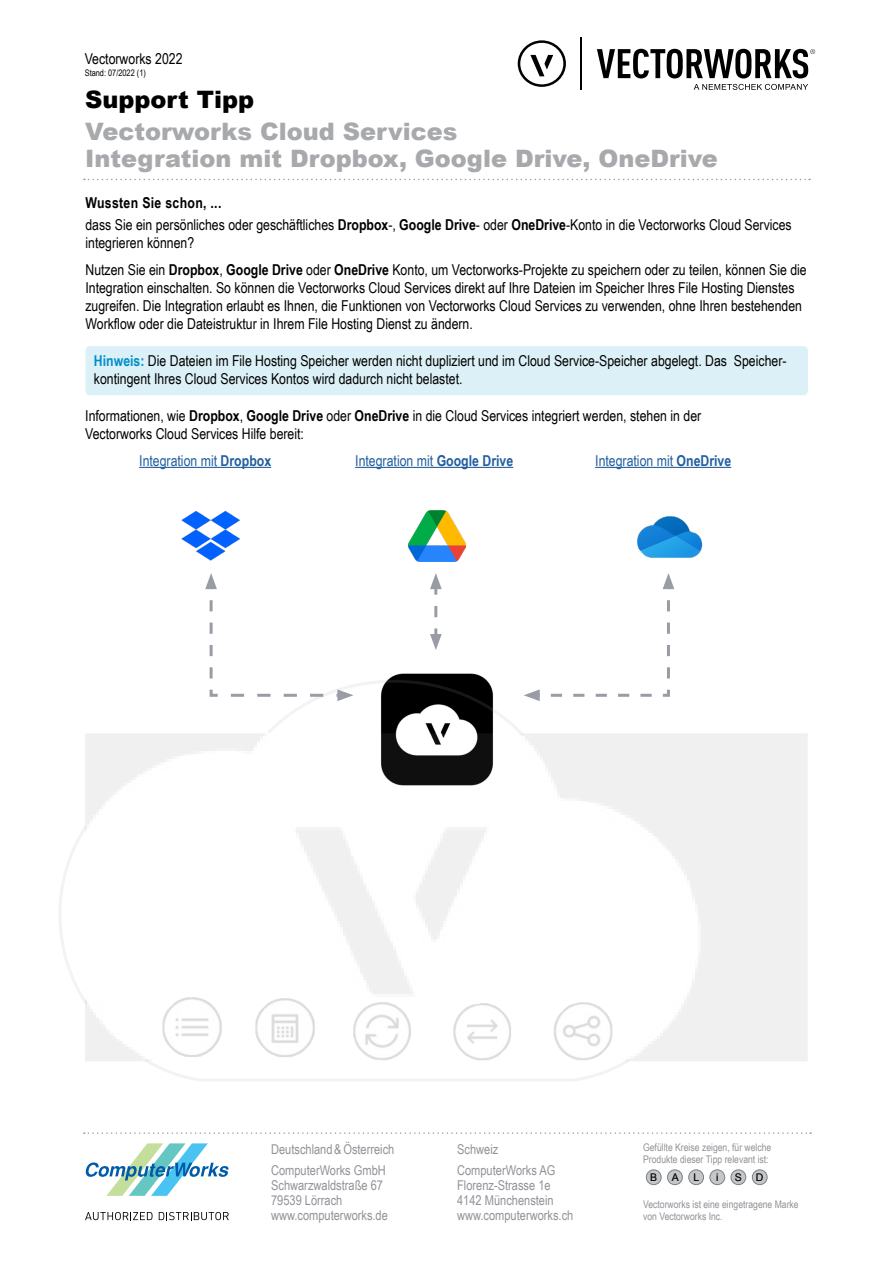
<style>
.page{position:relative;width:893px;height:1263px;background:#fff}
.page>*{position:absolute;margin:0;border:0;box-sizing:border-box;transform-origin:0 0}
.t1{font:900 24px/27px "Arial";color:#a7a9ac}
.t2{font:900 24px "Arial";color:#000}
.t3{font:15px/18px "Arial Narrow";color:#000}
.t4{font:15px "Arial Narrow";color:#215e9e}
.t5{font:13.5px/15px "Arial Narrow";color:#919298}
.t6{font:10.5px/12px "Arial Narrow";color:#919298}
.t7{font:10.5px "Arial";color:#000}
.t8{font:9px "Arial Narrow";color:#000}
.s1{font-weight:700}
.s2{font-weight:700;color:#008ec8}
</style>
<div class="page">
<svg style="left:84px;top:1132px;width:727px;height:2px"></svg>
<svg style="left:86px;top:1143px;width:143px;height:53px"></svg>
<svg style="left:85px;top:1212px;width:68px;height:8px"></svg>
<svg style="left:159px;top:1212px;width:70px;height:8px"></svg>
<hr style="left:581px;top:37px;width:1px;height:53px;background:#000">
<svg style="left:518px;top:40px;width:48px;height:47px"></svg>
<svg style="left:694px;top:84px;width:114px;height:6px"></svg>
<svg style="left:597px;top:49px;width:218px;height:29px"></svg>
<div style="left:710px;top:1170px;width:14px;height:15px;background:#c4c6c8;border-radius:50%"></div>
<svg style="left:752px;top:1170px;width:15px;height:15px"></svg>
<svg style="left:668px;top:1170px;width:14px;height:15px"></svg>
<svg style="left:646px;top:1170px;width:15px;height:15px"></svg>
<svg style="left:731px;top:1170px;width:15px;height:15px"></svg>
<svg style="left:689px;top:1170px;width:15px;height:15px"></svg>
<svg style="left:84px;top:179px;width:726px;height:1px"></svg>
<hr style="left:139px;top:467px;width:132px;height:1px;background:#215e9e">
<hr style="left:355px;top:467px;width:158px;height:1px;background:#215e9e">
<hr style="left:595px;top:467px;width:136px;height:1px;background:#215e9e">
<div style="left:85px;top:346px;width:723px;height:49px;background:#dcf1f7;border-radius:4px"></div>
<img style="left:182px;top:511px;width:58px;height:50px">
<img style="left:637px;top:516px;width:66px;height:42px">
<img style="left:408px;top:510px;width:57px;height:51px">
<img style="left:85px;top:733px;width:723px;height:328px">
<svg style="left:205px;top:573px;width:469px;height:164px"></svg>
<svg style="left:59px;top:822px;width:32px;height:185px"></svg>
<svg style="left:142px;top:1056px;width:63px;height:25px"></svg>
<svg style="left:570px;top:1056px;width:63px;height:25px"></svg>
<hr style="left:202px;top:1079px;width:371px;height:3px;background:#a7a9ac">
<div style="left:646px;top:1169px;width:15px;height:16px;border:1px solid #7c8086;border-radius:50%"></div>
<div style="left:688px;top:1169px;width:16px;height:16px;border:1px solid #7c8086;border-radius:50%"></div>
<div style="left:731px;top:1169px;width:15px;height:16px;border:1px solid #7c8086;border-radius:50%"></div>
<div style="left:667px;top:1169px;width:16px;height:16px;border:1px solid #7c8086;border-radius:50%"></div>
<div style="left:752px;top:1169px;width:15px;height:16px;border:1px solid #7c8086;border-radius:50%"></div>
<div style="left:710px;top:1169px;width:15px;height:16px;border:1px solid #7c8086;border-radius:50%"></div>
<p class="t3" style="left:85px;top:49px;width:99px">Vectorworks 2022</p>
<p class="t8" style="left:85px;top:66px;width:63px">Stand: 07/2022 (1)</p>
<h1 class="t2" style="left:85px;top:82px;width:171px">Support Tipp</h1>
<h1 class="t1" style="left:85px;top:117px;width:634px">Vectorworks Cloud Services<br>Integration mit Dropbox, Google Drive, OneDrive</h1>
<p class="t3" style="left:85px;top:191px;width:708px;line-height:22.2px"><span class="s1">Wussten Sie schon, ...<br></span>dass Sie ein persönliches oder geschäftliches <span class="s1">Dropbox</span>-, <span class="s1">Google Drive</span>- oder <span class="s1">OneDrive</span>-Konto in die Vectorworks Cloud Services</p>
<p class="t3" style="left:85px;top:229px;width:723px;line-height:26.5px">integrieren können?<br>Nutzen Sie ein <span class="s1">Dropbox</span>, <span class="s1">Google Drive</span> oder <span class="s1">OneDrive</span> Konto, um Vectorworks-Projekte zu speichern oder zu teilen, können Sie die</p>
<p class="t3" style="left:85px;top:278px;width:718px">Integration einschalten. So können die Vectorworks Cloud Services direkt auf Ihre Dateien im Speicher Ihres File Hosting Dienstes zugreifen. Die Integration erlaubt es Ihnen, die Funktionen von Vectorworks Cloud Services zu verwenden, ohne Ihren bestehenden<br>Workflow oder die Dateistruktur in Ihrem File Hosting Dienst zu ändern.</p>
<p class="t3" style="left:94px;top:351px;width:694px"><span class="s2">Hinweis:</span> Die Dateien im File Hosting Speicher werden nicht dupliziert und im Cloud Service-Speicher abgelegt. Das Speicher&shy;kontingent Ihres Cloud Services Kontos wird dadurch nicht belastet.</p>
<p class="t3" style="left:85px;top:406px;width:617px">Informationen, wie <span class="s1">Dropbox</span>, <span class="s1">Google Drive</span> oder <span class="s1">OneDrive</span> in die Cloud Services integriert werden, stehen in der<br>Vectorworks Cloud Services Hilfe bereit:</p>
<p class="t4" style="left:139px;top:449px;width:133px">Integration mit <span class="s1">Dropbox</span></p>
<p class="t4" style="left:355px;top:449px;width:159px">Integration mit <span class="s1">Google Drive</span></p>
<p class="t4" style="left:595px;top:449px;width:138px">Integration mit <span class="s1">OneDrive</span></p>
<p class="t5" style="left:271px;top:1141px;width:125px">Deutschland&amp;Österreich</p>
<p class="t5" style="left:457px;top:1138px;width:100px;line-height:21px">Schweiz<br>ComputerWorks AG</p>
<p class="t5" style="left:457px;top:1177px;width:118px">Florenz-Strasse 1e<br>4142 Münchenstein www.computerworks.ch</p>
<p class="t5" style="left:271px;top:1162px;width:118px">ComputerWorks GmbH<br>Schwarzwaldstraße 67<br>79539 Lörrach www.computerworks.de</p>
<p class="t6" style="left:643px;top:1141px;width:130px">Gefüllte Kreise zeigen, für welche<br>Produkte dieser Tipp relevant ist:</p>
<p class="t7" style="left:650px;top:1170px;width:9px">B</p>
<p class="t7" style="left:672px;top:1170px;width:9px">A</p>
<p class="t7" style="left:693px;top:1170px;width:7px">L</p>
<p class="t7" style="left:716px;top:1170px;width:4px">i</p>
<p class="t7" style="left:735px;top:1170px;width:9px">S</p>
<p class="t7" style="left:756px;top:1170px;width:9px">D</p>
<p class="t6" style="left:643px;top:1198px;width:157px">Vectorworks ist eine eingetragene Marke von Vectorworks Inc.</p>
</div>
